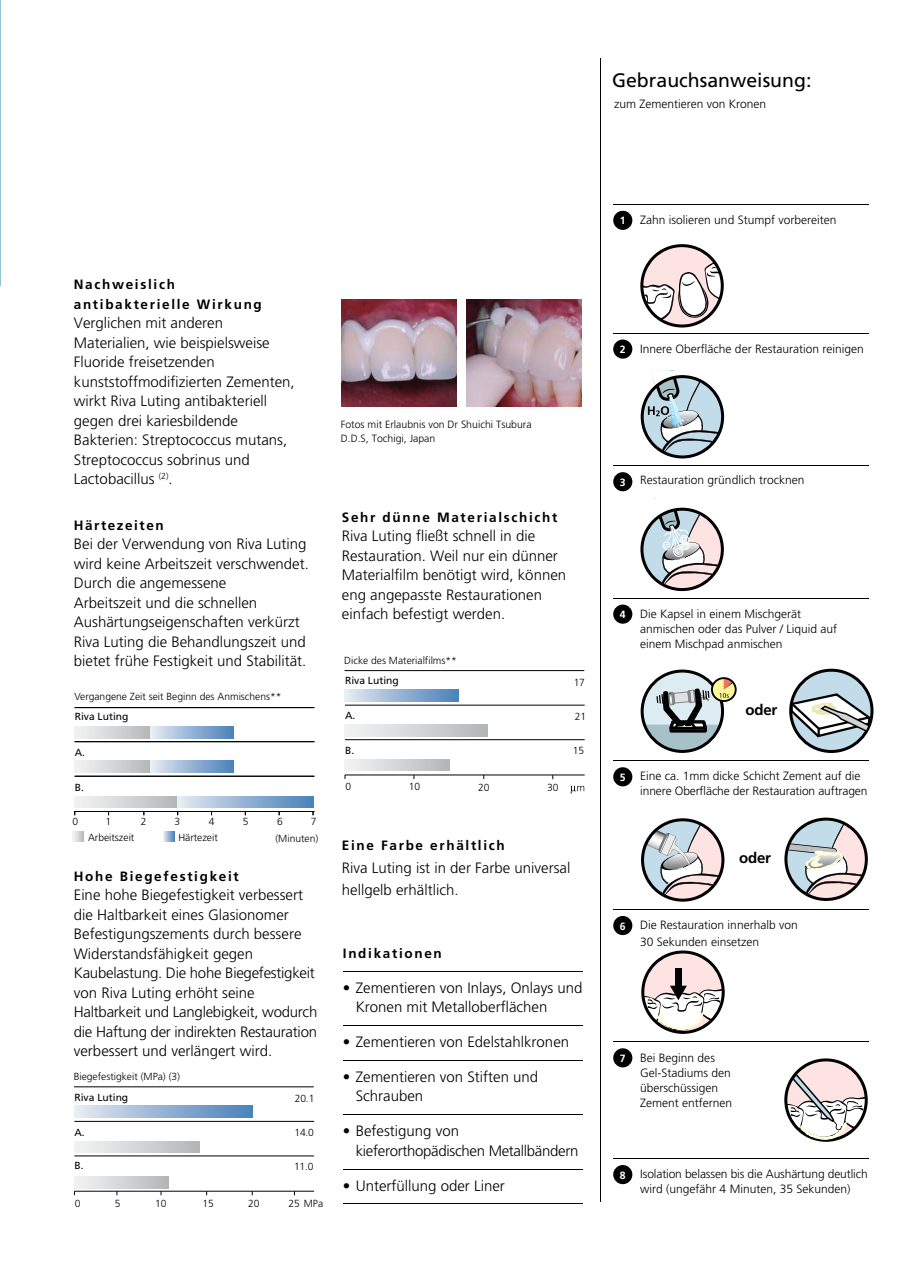
<style>
.page{position:relative;width:919px;height:1263px;background:#fff}
.page>*{position:absolute;margin:0;border:0;box-sizing:border-box;transform-origin:0 0}
.t1{font:19.5px "Frutiger";color:#000}
.t2{font:300 15px/19.5px "Frutiger";color:#000}
.t3{font:300 15px/19.5px "Frutiger";letter-spacing:-.02em;color:#000}
.t4{font:700 15px "Frutiger";letter-spacing:-.015em;color:#000}
.t5{font:700 13.5px/19.5px "Frutiger";letter-spacing:.125em;color:#000}
.t6{font:300 12px/15px "Frutiger";color:#000}
.t7{font:300 10.5px/13.5px "Frutiger";color:#000}
.t8{font:700 10.5px "Frutiger";color:#fff}
.t9{font:300 10.35px "Frutiger";color:#000}
.t10{font:10.35px "Frutiger";color:#000}
.s1{font-weight:700;font-size:10.5px;color:#fff}
</style>
<div class="page">
<hr style="left:0;top:0;width:1px;height:285px;background:#95c3da">
<svg style="left:640px;top:244px;width:83px;height:83px"></svg>
<svg style="left:640px;top:497px;width:83px;height:94px"></svg>
<svg style="left:640px;top:370px;width:84px;height:88px"></svg>
<svg style="left:641px;top:950px;width:83px;height:84px"></svg>
<svg style="left:784px;top:1058px;width:83px;height:84px"></svg>
<svg style="left:641px;top:818px;width:83px;height:83px"></svg>
<svg style="left:784px;top:817px;width:83px;height:84px"></svg>
<img style="left:341px;top:300px;width:115px;height:106px">
<img style="left:467px;top:300px;width:114px;height:106px">
<hr style="left:343px;top:971px;width:239px;height:1px;background:#000">
<hr style="left:343px;top:1025px;width:239px;height:1px;background:#000">
<hr style="left:343px;top:1060px;width:239px;height:1px;background:#000">
<hr style="left:343px;top:1114px;width:239px;height:1px;background:#000">
<hr style="left:343px;top:1169px;width:239px;height:1px;background:#000">
<hr style="left:343px;top:1203px;width:239px;height:1px;background:#000">
<hr style="left:600px;top:58px;width:1px;height:1144px;background:#000">
<div style="left:613px;top:211px;width:19px;height:19px;background:#000;border-radius:50%"></div>
<hr style="left:613px;top:204px;width:255px;height:1px;background:#000">
<div style="left:613px;top:339px;width:19px;height:20px;background:#000;border-radius:50%"></div>
<hr style="left:613px;top:333px;width:255px;height:1px;background:#000">
<div style="left:613px;top:472px;width:19px;height:19px;background:#000;border-radius:50%"></div>
<hr style="left:613px;top:465px;width:255px;height:1px;background:#000">
<div style="left:613px;top:767px;width:19px;height:19px;background:#000;border-radius:50%"></div>
<hr style="left:613px;top:761px;width:255px;height:1px;background:#000">
<div style="left:613px;top:916px;width:19px;height:19px;background:#000;border-radius:50%"></div>
<hr style="left:613px;top:909px;width:255px;height:1px;background:#000">
<div style="left:613px;top:1048px;width:19px;height:19px;background:#000;border-radius:50%"></div>
<hr style="left:613px;top:1042px;width:255px;height:1px;background:#000">
<div style="left:642px;top:671px;width:80px;height:80px;background:#ddebf2;border-radius:50%"></div>
<svg style="left:644px;top:724px;width:78px;height:27px"></svg>
<div style="left:640px;top:669px;width:84px;height:84px;border:3px solid #000;border-radius:50%"></div>
<svg style="left:712px;top:678px;width:23px;height:23px"></svg>
<svg style="left:719px;top:678px;width:14px;height:20px"></svg>
<div style="left:711px;top:677px;width:25px;height:25px;border:2px solid #000;border-radius:50%"></div>
<svg style="left:655px;top:683px;width:55px;height:51px"></svg>
<div style="left:790px;top:670px;width:81px;height:81px;background:#c3dce9;border-radius:50%"></div>
<div style="left:789px;top:669px;width:84px;height:84px;border:3px solid #000;border-radius:50%"></div>
<svg style="left:789px;top:692px;width:82px;height:47px"></svg>
<div style="left:613px;top:604px;width:19px;height:20px;background:#000;border-radius:50%"></div>
<hr style="left:613px;top:598px;width:255px;height:1px;background:#000">
<div style="left:613px;top:1165px;width:19px;height:19px;background:#000;border-radius:50%"></div>
<hr style="left:613px;top:1158px;width:255px;height:1px;background:#000">
<svg style="left:73px;top:1086px;width:242px;height:110px"></svg>
<svg style="left:72px;top:670px;width:513px;height:172px"></svg>
<p class="t1" style="left:612px;top:73px;width:201px">Gebrauchsanweisung:</p>
<p class="t6" style="left:614px;top:97px;width:154px">zum Zementieren von Kronen</p>
<p class="t5" style="left:74px;top:276px;width:189px">Nachweislich antibakterielle Wirkung</p>
<p class="t2" style="left:74px;top:314px;width:222px">Verglichen mit anderen<br>Materialien, wie beispielsweise<br>Fluoride freisetzenden kunststoffmodifizierten Zementen, wirkt Riva Luting antibakteriell gegen drei kariesbildende<br>Bakterien: Streptococcus mutans,<br>Streptococcus sobrinus und<br>Lactobacillus <sup>(2)</sup>.</p>
<p class="t5" style="left:74px;top:516px;width:91px">Härtezeiten</p>
<p class="t2" style="left:74px;top:535px;width:237px">Bei der Verwendung von Riva Luting wird keine Arbeitszeit verschwendet.<br>Durch die angemessene<br>Arbeitszeit und die schnellen Aushärtungseigenschaften verkürzt Riva Luting die Behandlungszeit und bietet frühe Festigkeit und Stabilität.</p>
<p class="t9" style="left:74px;top:692px;width:209px">Vergangene Zeit seit Beginn des Anmischens**</p>
<p class="t10" style="left:75px;top:712px;width:55px">Riva Luting</p>
<p class="t10" style="left:75px;top:748px;width:12px">A.</p>
<p class="t10" style="left:75px;top:783px;width:11px">B.</p>
<p class="t9" style="left:73px;top:817px;width:7px">0</p>
<p class="t9" style="left:105px;top:817px;width:7px">1</p>
<p class="t9" style="left:141px;top:817px;width:7px">2</p>
<p class="t9" style="left:175px;top:817px;width:7px">3</p>
<p class="t9" style="left:209px;top:817px;width:7px">4</p>
<p class="t9" style="left:243px;top:817px;width:7px">5</p>
<p class="t9" style="left:277px;top:817px;width:7px">6</p>
<p class="t9" style="left:311px;top:817px;width:7px">7</p>
<p class="t9" style="left:88px;top:833px;width:48px">Arbeitszeit</p>
<p class="t9" style="left:178px;top:833px;width:41px">Härtezeit</p>
<p class="t9" style="left:275px;top:834px;width:44px">(Minuten)</p>
<p class="t5" style="left:74px;top:867px;width:166px">Hohe Biegefestigkeit</p>
<p class="t2" style="left:74px;top:887px;width:245px">Eine hohe Biegefestigkeit verbessert die Haltbarkeit eines Glasionomer Befestigungszements durch bessere Widerstandsfähigkeit gegen Kaubelastung. Die hohe Biegefestigkeit von Riva Luting erhöht seine Haltbarkeit und Langlebigkeit, wodurch die Haftung der indirekten Restauration verbessert und verlängert wird.</p>
<p class="t9" style="left:74px;top:1072px;width:108px">Biegefestigkeit (MPa) (3)</p>
<p class="t10" style="left:74px;top:1093px;width:55px">Riva Luting</p>
<p class="t10" style="left:74px;top:1128px;width:12px">A.</p>
<p class="t9" style="left:295px;top:1094px;width:21px">20.1</p>
<p class="t9" style="left:294px;top:1128px;width:21px">14.0</p>
<p class="t10" style="left:74px;top:1161px;width:11px">B.</p>
<p class="t9" style="left:294px;top:1162px;width:21px">11.0</p>
<p class="t9" style="left:75px;top:1199px;width:7px">0</p>
<p class="t9" style="left:115px;top:1199px;width:7px">5</p>
<p class="t9" style="left:155px;top:1199px;width:13px">10</p>
<p class="t9" style="left:202px;top:1199px;width:13px">15</p>
<p class="t9" style="left:248px;top:1199px;width:13px">20</p>
<p class="t9" style="left:288px;top:1199px;width:36px">25 MPa</p>
<p class="t7" style="left:341px;top:419px;width:192px">Fotos mit Erlaubnis von Dr Shuichi Tsubura<br>D.D.S, Tochigi, Japan</p>
<p class="t5" style="left:342px;top:508px;width:217px">Sehr dünne Materialschicht</p>
<p class="t2" style="left:342px;top:527px;width:226px">Riva Luting fließt schnell in die<br>Restauration. Weil nur ein dünner<br>Materialfilm benötigt wird, können eng angepasste Restaurationen einfach befestigt werden.</p>
<p class="t9" style="left:344px;top:656px;width:114px">Dicke des Materialfilms**</p>
<p class="t10" style="left:345px;top:676px;width:55px">Riva Luting</p>
<p class="t10" style="left:345px;top:711px;width:12px">A.</p>
<p class="t9" style="left:573px;top:678px;width:13px">17</p>
<p class="t9" style="left:574px;top:712px;width:13px">21</p>
<p class="t10" style="left:345px;top:746px;width:11px">B.</p>
<p class="t9" style="left:573px;top:746px;width:13px">15</p>
<p class="t9" style="left:345px;top:782px;width:7px">0</p>
<p class="t9" style="left:409px;top:783px;width:13px">10</p>
<p class="t9" style="left:478px;top:783px;width:13px">20</p>
<p class="t9" style="left:547px;top:783px;width:13px">30</p>
<p class="t5" style="left:342px;top:837px;width:164px">Eine Farbe erhältlich</p>
<p class="t2" style="left:342px;top:857px;width:230px;line-height:22.5px">Riva Luting ist in der Farbe universal hellgelb erhältlich.</p>
<p class="t5" style="left:343px;top:944px;width:100px">Indikationen</p>
<p class="t2" style="left:355px;top:979px;width:228px;text-indent:-13px">• Zementieren von Inlays, Onlays und<br>Kronen mit Metalloberflächen</p>
<p class="t2" style="left:343px;top:1033px;width:228px">• Zementieren von Edelstahlkronen</p>
<p class="t2" style="left:355px;top:1068px;width:184px;text-indent:-13px">• Zementieren von Stiften und<br>Schrauben</p>
<p class="t3" style="left:355px;top:1122px;width:224px;text-indent:-13px">• Befestigung von kieferorthopädischen Metallbändern</p>
<p class="t2" style="left:343px;top:1177px;width:163px">• Unterfüllung oder Liner</p>
<p class="t6" style="left:619px;top:213px;width:218px"><span class="s1">1</span> Zahn isolieren und Stumpf vorbereiten</p>
<p class="t6" style="left:619px;top:342px;width:245px"><span class="s1">2</span> Innere Oberfläche der Restauration reinigen</p>
<p class="t6" style="left:619px;top:474px;width:186px"><sub>3</sub> Restauration gründlich trocknen</p>
<p class="t8" style="left:619px;top:610px;width:7px">4</p>
<p class="t6" style="left:640px;top:607px;width:198px">Die Kapsel in einem Mischgerät anmischen oder das Pulver / Liquid auf einem Mischpad anmischen</p>
<p class="t4" style="left:745px;top:704px;width:33px">oder</p>
<p class="t8" style="left:619px;top:773px;width:7px">5</p>
<p class="t6" style="left:640px;top:769px;width:229px">Eine ca. 1mm dicke Schicht Zement auf die innere Oberfläche der Restauration auftragen</p>
<p class="t4" style="left:739px;top:851px;width:33px">oder</p>
<p class="t8" style="left:619px;top:922px;width:7px">6</p>
<p class="t6" style="left:640px;top:917px;width:159px;line-height:16.5px">Die Restauration innerhalb von<br>30 Sekunden einsetzen</p>
<p class="t8" style="left:619px;top:1054px;width:7px">7</p>
<p class="t6" style="left:640px;top:1051px;width:94px">Bei Beginn des<br>Gel-Stadiums den überschüssigen<br>Zement entfernen</p>
<p class="t8" style="left:619px;top:1171px;width:7px">8</p>
<p class="t6" style="left:640px;top:1167px;width:229px">Isolation belassen bis die Aushärtung deutlich wird (ungefähr 4 Minuten, 35 Sekunden)</p>
</div>
